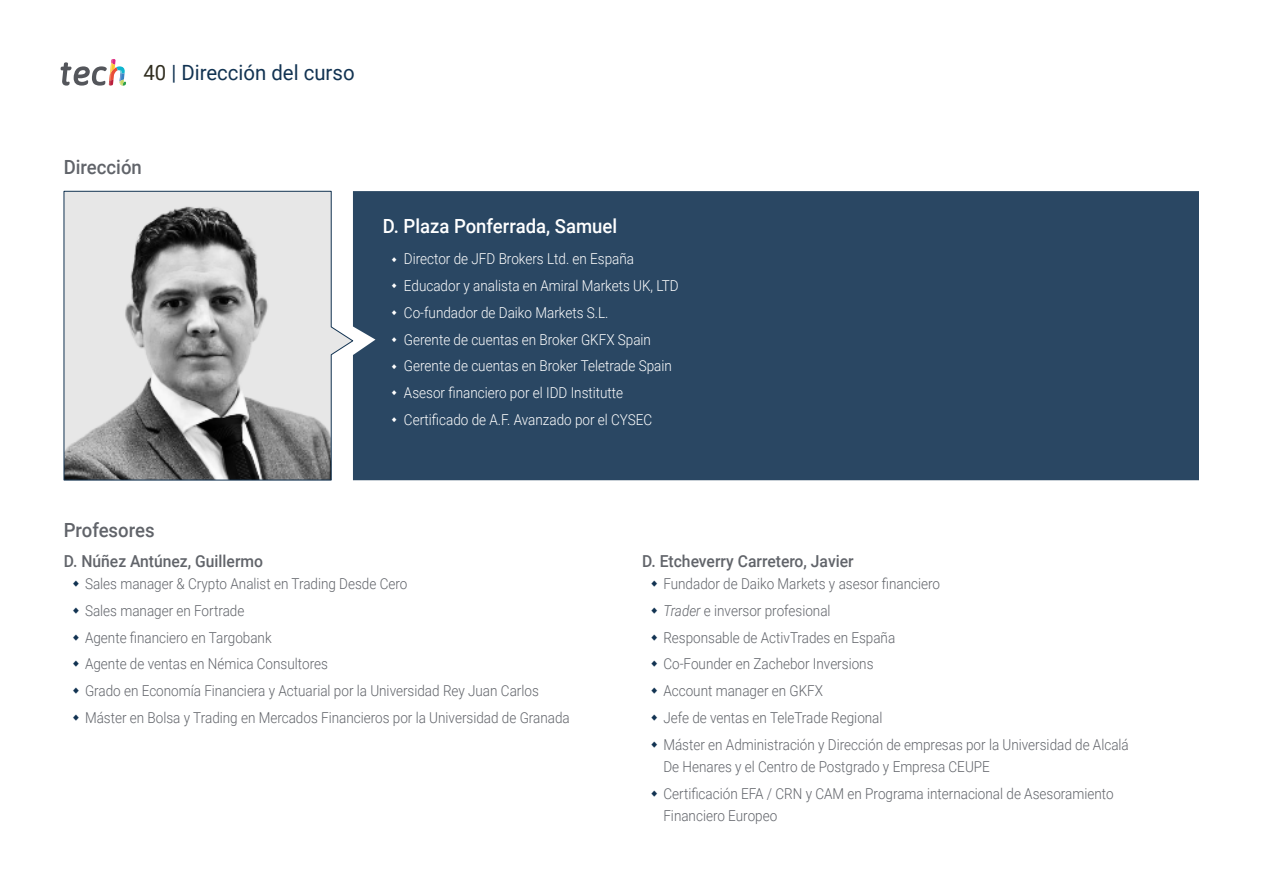
<style>
.page{position:relative;width:1263px;height:893px;background:#fff}
.page>*{position:absolute;margin:0;border:0;box-sizing:border-box;transform-origin:0 0}
.t1{font:21px "Roboto";color:#123352}
.t2{font:500 19.5px "Roboto";color:#fff;scale:.95 1}
.t3{font:500 19.5px "Roboto";color:#61646a;scale:.95 1}
.t4{font:500 16.5px "Roboto";color:#61646a;scale:.95 1}
.t5{font:300 15px/26.7px "Roboto";color:#61646a;scale:.9 1}
.t6{font:300 15px/26.7px "Roboto";color:#fff;scale:.9 1}
.s1{color:#312e20}
.s2{font-style:italic}
</style>
<div class="page">
<div style="left:353px;top:191px;width:846px;height:289px;background:#2a4763"></div>
<svg style="left:64px;top:191px;width:289px;height:289px;background:#b5b6b6"></svg>
<svg style="left:61px;top:59px;width:65px;height:27px"></svg>
<svg style="left:392px;top:257px;width:5px;height:5px"></svg>
<svg style="left:392px;top:283px;width:5px;height:5px"></svg>
<svg style="left:392px;top:310px;width:5px;height:5px"></svg>
<svg style="left:392px;top:337px;width:5px;height:5px"></svg>
<svg style="left:392px;top:364px;width:5px;height:5px"></svg>
<svg style="left:392px;top:390px;width:5px;height:5px"></svg>
<svg style="left:392px;top:417px;width:5px;height:5px"></svg>
<h1 class="t1" style="left:144px;top:57px;width:213px"><span class="s1">40</span> | Dirección del curso</h1>
<h2 class="t3" style="left:64px;top:153px;width:84px">Dirección</h2>
<h2 class="t2" style="left:383px;top:212px;width:248px">D. Plaza Ponferrada, Samuel</h2>
<p class="t6" style="left:404px;top:245px;width:307px">Director de JFD Brokers Ltd. en España Educador y analista en Amiral Markets UK, LTD Co-fundador de Daiko Markets S.L.<br>Gerente de cuentas en Broker GKFX Spain Gerente de cuentas en Broker Teletrade Spain Asesor financiero por el IDD Institutte Certificado de A.F. Avanzado por el CYSEC</p>
<h2 class="t3" style="left:64px;top:517px;width:97px">Profesores</h2>
<p class="t4" style="left:64px;top:549px;width:211px">D. Núñez Antúnez, Guillermo</p>
<p class="t5" style="left:85px;top:570px;width:540px">Sales manager &amp; Crypto Analist en Trading Desde Cero<br>Sales manager en Fortrade<br>Agente financiero en Targobank<br>Agente de ventas en Némica Consultores<br>Grado en Economía Financiera y Actuarial por la Universidad Rey Juan Carlos Máster en Bolsa y Trading en Mercados Financieros por la Universidad de Granada</p>
<p class="t4" style="left:642px;top:549px;width:224px">D. Etcheverry Carretero, Javier</p>
<p class="t5" style="left:663px;top:570px;width:519px">Fundador de Daiko Markets y asesor financiero<br><span class="s2">Trader</span> e inversor profesional<br>Responsable de ActivTrades en España<br>Co-Founder en Zachebor Inversions<br>Account manager en GKFX<br>Jefe de ventas en TeleTrade Regional<br>Máster en Administración y Dirección de empresas por la Universidad de Alcalá</p>
<p class="t5" style="left:663px;top:753px;width:502px">De Henares y el Centro de Postgrado y Empresa CEUPE<br>Certificación EFA / CRN y CAM en Programa internacional de Asesoramiento</p>
<p class="t5" style="left:663px;top:802px;width:128px">Financiero Europeo</p>
</div>
